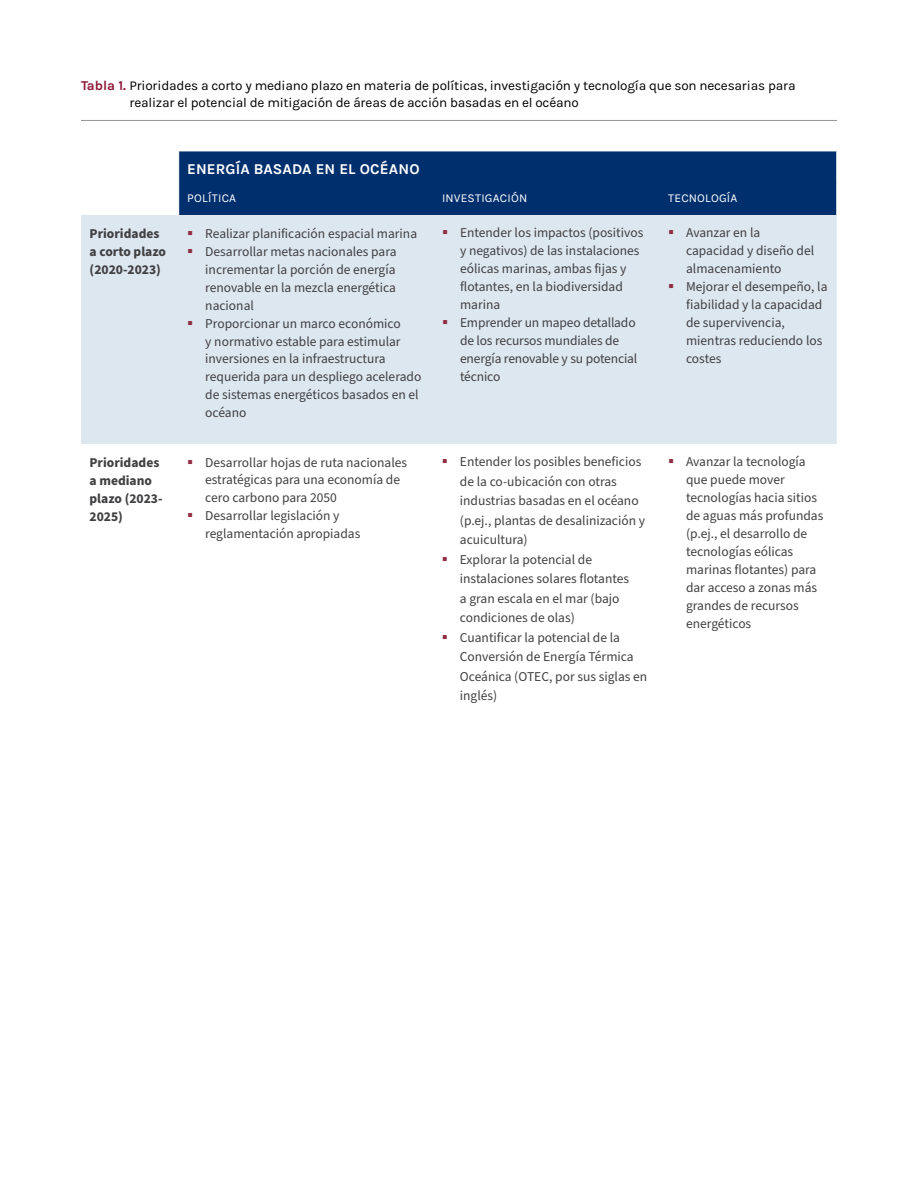
<style>
.page{position:relative;width:918px;height:1188px;background:#fff}
.page>*{position:absolute;margin:0;border:0;box-sizing:border-box;transform-origin:0 0}
.t1{font:700 15px "Karla";letter-spacing:.005em;color:#fff}
.t2{font:13.5px/18px "Source Sans Pro";color:#414042}
.t3{font:13.5px/16.2px "Karla";letter-spacing:-.015em;color:#000}
.t4{font:700 13.5px/18px "Source Sans Pro";color:#414042}
.t5{font:12px "Karla";letter-spacing:.02em;color:#fff}
.s1{font-weight:700;color:#8d1637}
</style>
<div class="page">
<div style="left:179px;top:151px;width:658px;height:64px;background:#002f6e"></div>
<div style="left:81px;top:215px;width:756px;height:229px;background:#dde7f0"></div>
<hr style="left:81px;top:120px;width:756px;height:1px;background:#939598">
<svg style="left:188px;top:231px;width:4px;height:4px"></svg>
<svg style="left:188px;top:249px;width:4px;height:4px"></svg>
<svg style="left:188px;top:321px;width:4px;height:4px"></svg>
<svg style="left:443px;top:231px;width:4px;height:4px"></svg>
<svg style="left:443px;top:321px;width:4px;height:4px"></svg>
<svg style="left:669px;top:231px;width:4px;height:4px"></svg>
<svg style="left:669px;top:285px;width:4px;height:4px"></svg>
<p class="t3" style="left:129px;top:78px;width:668px;text-indent:-48px"><span class="s1">Tabla 1.</span> Prioridades a corto y mediano plazo en materia de políticas, investigación y tecnología que son necesarias para realizar el potencial de mitigación de áreas de acción basadas en el océano</p>
<p class="t1" style="left:187px;top:160px;width:234px">ENERGÍA BASADA EN EL OCÉANO</p>
<p class="t5" style="left:187px;top:192px;width:50px">POLÍTICA</p>
<p class="t5" style="left:442px;top:192px;width:87px">INVESTIGACIÓN</p>
<p class="t5" style="left:668px;top:192px;width:71px">TECNOLOGÍA</p>
<p class="t4" style="left:90px;top:224px;width:78px">Prioridades a corto plazo (2020-2023)</p>
<p class="t2" style="left:205px;top:224px;width:218px">Realizar planificación espacial marina<br>Desarrollar metas nacionales para incrementar la porción de energía renovable en la mezcla energética nacional<br>Proporcionar un marco económico<br>y normativo estable para estimular inversiones en la infraestructura requerida para un despliego acelerado de sistemas energéticos basados en el océano</p>
<p class="t2" style="left:460px;top:224px;width:185px">Entender los impactos (positivos y negativos) de las instalaciones eólicas marinas, ambas fijas y flotantes, en la biodiversidad marina<br>Emprender un mapeo detallado de los recursos mundiales de energía renovable y su potencial técnico</p>
<p class="t2" style="left:686px;top:224px;width:143px">Avanzar en la<br>capacidad y diseño del almacenamiento<br>Mejorar el desempeño, la fiabilidad y la capacidad de supervivencia, mientras reduciendo los costes</p>
<p class="t4" style="left:90px;top:453px;width:75px">Prioridades a mediano plazo (2023-<br>2025)</p>
<p class="t2" style="left:205px;top:453px;width:204px">Desarrollar hojas de ruta nacionales estratégicas para una economía de cero carbono para 2050<br>Desarrollar legislación y reglamentación apropiadas</p>
<p class="t2" style="left:460px;top:453px;width:189px;line-height:19.5px">Entender los posibles beneficios de la co-ubicación con otras industrias basadas en el océano (p.ej., plantas de desalinización y acuicultura)<br>Explorar la potencial de instalaciones solares flotantes<br>a gran escala en el mar (bajo condiciones de olas)<br>Cuantificar la potencial de la<br>Conversión de Energía Térmica<br>Oceánica (OTEC, por sus siglas en inglés)</p>
<p class="t2" style="left:686px;top:453px;width:139px">Avanzar la tecnología que puede mover tecnologías hacia sitios de aguas más profundas (p.ej., el desarrollo de tecnologías eólicas marinas flotantes) para dar acceso a zonas más grandes de recursos energéticos</p>
</div>
